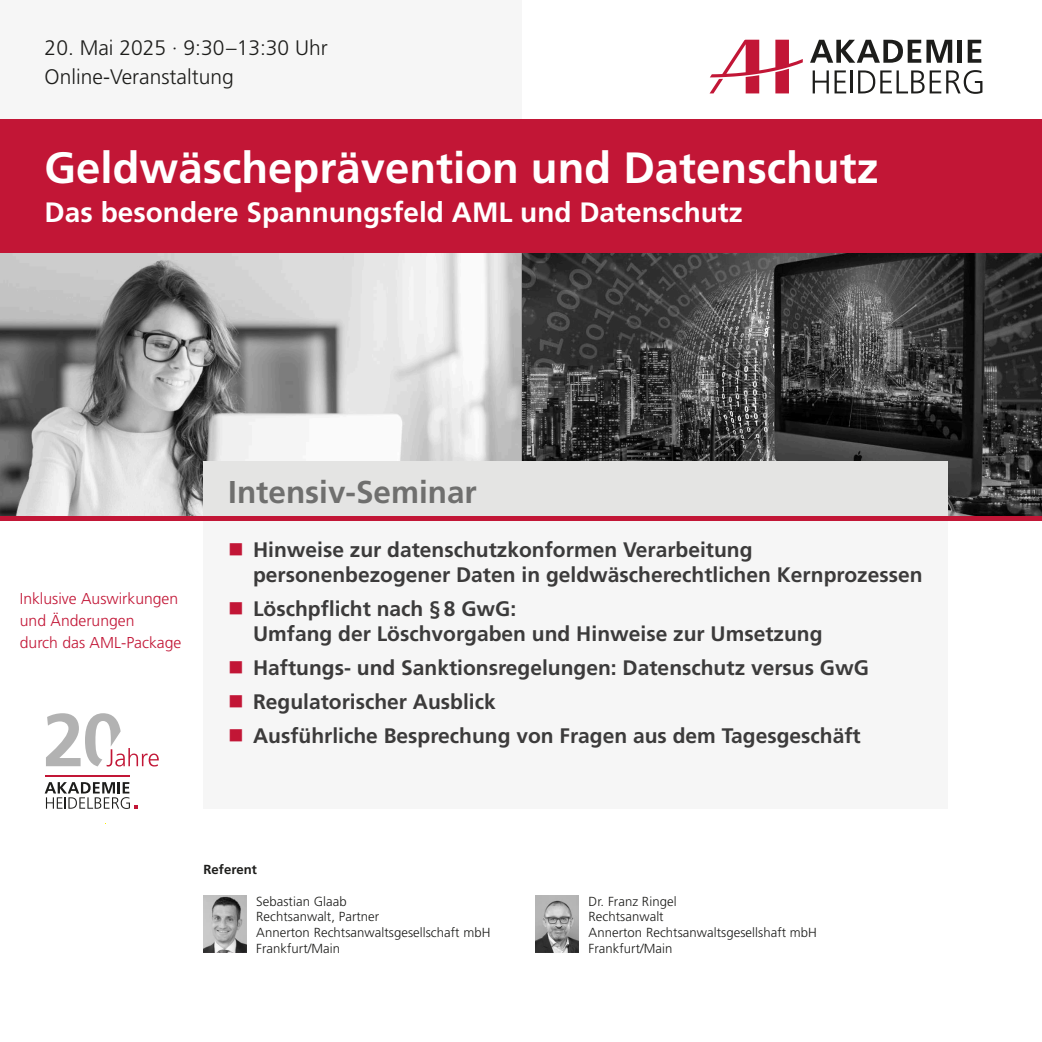
<style>
.page{position:relative;width:1042px;height:1042px;background:#fff}
.page>*{position:absolute;margin:0;border:0;box-sizing:border-box;transform-origin:0 0}
.t1{font:700 43.75px "Frutiger LT Pro";color:#fff}
.t2{font:700 31.5px "Frutiger LT Pro";color:#6f6f6e}
.t3{font:700 28px "Frutiger LT Pro";color:#fff}
.t4{font:700 21px/25.2px "Frutiger LT Pro";color:#3c3b3b}
.t5{font:300 21px/28.3px "Frutiger LT Pro";color:#1d1d1b}
.t6{font:300 15.75px/22.1px "Frutiger LT Pro";color:#c21636}
.t7{font:300 13.12px/15.8px "Frutiger LT Pro";letter-spacing:.005em;color:#1d1d1b}
.t8{font:700 13.12px "Frutiger LT Pro";letter-spacing:.005em;color:#1d1d1b}
</style>
<div class="page">
<img style="left:0;top:253px;width:521px;height:263px">
<svg style="left:521px;top:253px;width:521px;height:263px;background:#3d3d3d"></svg>
<div style="left:0;top:0;width:521px;height:119px;background:#f6f6f6"></div>
<div style="left:0;top:119px;width:1042px;height:134px;background:#c21636"></div>
<div style="left:203px;top:461px;width:744px;height:60px;background:#e4e4e3"></div>
<div style="left:203px;top:521px;width:744px;height:288px;background:#f6f6f6"></div>
<div style="left:0;top:516px;width:1042px;height:5px;background:#c21636"></div>
<svg style="left:810px;top:40px;width:142px;height:23px"></svg>
<div style="left:957px;top:40px;width:5px;height:23px;background:#1d1d1b"></div>
<svg style="left:967px;top:40px;width:14px;height:23px"></svg>
<svg style="left:812px;top:70px;width:34px;height:23px"></svg>
<hr style="left:851px;top:70px;width:2px;height:23px;background:#1d1d1b">
<svg style="left:710px;top:40px;width:93px;height:53px"></svg>
<svg style="left:858px;top:70px;width:124px;height:24px"></svg>
<img style="left:203px;top:896px;width:43px;height:57px">
<svg style="left:46px;top:713px;width:113px;height:53px"></svg>
<svg style="left:45px;top:782px;width:93px;height:27px"></svg>
<hr style="left:46px;top:775px;width:84px;height:1px;background:#c21636">
<img style="left:536px;top:896px;width:42px;height:57px">
<p class="t5" style="left:45px;top:36px;width:285px">20. Mai 2025 · 9:30 –13:30 Uhr<br>Online-Veranstaltung</p>
<h1 class="t1" style="left:45px;top:150px;width:835px">Geldwäscheprävention und Datenschutz</h1>
<h3 class="t3" style="left:45px;top:201px;width:699px">Das besondere Spannungsfeld AML und Datenschutz</h3>
<p class="t6" style="left:20px;top:589px;width:163px">Inklusive Auswirkungen und Änderungen<br>durch das AML-Package</p>
<h2 class="t2" style="left:228px;top:479px;width:250px">Intensiv-Seminar</h2>
<p class="t4" style="left:253px;top:539px;width:671px">Hinweise zur datenschutzkonformen Verarbeitung personenbezogener Daten in geldwäscherechtlichen Kernprozessen</p>
<p class="t4" style="left:253px;top:598px;width:571px">Löschpflicht nach § 8 GwG:<br>Umfang der Löschvorgaben und Hinweise zur Umsetzung</p>
<p class="t4" style="left:253px;top:653px;width:617px;line-height:33.9px">Haftungs- und Sanktionsregelungen: Datenschutz versus GwG<br>Regulatorischer Ausblick<br>Ausführliche Besprechung von Fragen aus dem Tagesgeschäft</p>
<p class="t8" style="left:203px;top:863px;width:55px">Referent</p>
<p class="t7" style="left:256px;top:894px;width:236px">Sebastian Glaab<br>Rechtsanwalt, Partner<br>Annerton Rechtsanwaltsgesellschaft mbH<br>Frankfurt/Main</p>
<p class="t7" style="left:588px;top:894px;width:230px">Dr. Franz Ringel<br>Rechtsanwalt<br>Annerton Rechtsanwaltsgesellshaft mbH<br>Frankfurt/Main</p>
</div>
